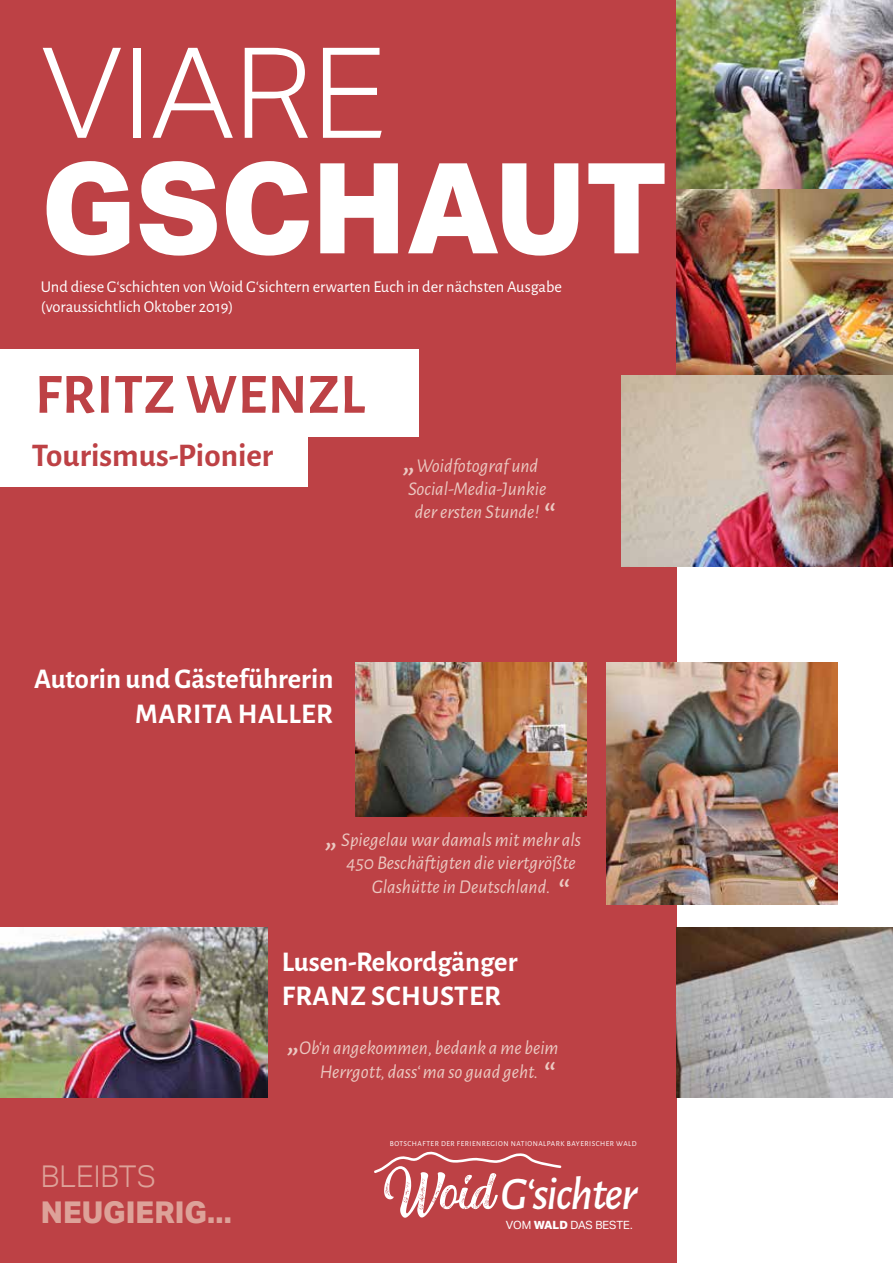
<style>
.page{position:relative;width:893px;height:1263px;background:#fff}
.page>*{position:absolute;margin:0;border:0;box-sizing:border-box;transform-origin:0 0}
.t1{font:800 126px "Aktiv Grotesk";color:#fff}
.t2{font:300 126px "Aktiv Grotesk";color:#fff}
.t3{font:70.8px "Miraculous&Christmas";color:#fff}
.t4{font:700 57px "Alegreya Sans";letter-spacing:.015em;color:#bd4145}
.t5{font:italic 500 46.8px "Alegreya Sans";letter-spacing:-.03em;color:#fff}
.t6{font:italic 40.8px "Alegreya Sans";color:#ebc8c1}
.t7{font:700 33px "Alegreya Sans";color:#bd4145}
.t8{font:800 30px "Aktiv Grotesk";color:#dda299}
.t9{font:300 30px "Aktiv Grotesk";color:#dda299}
.t10{font:700 28.5px/34.2px "Alegreya Sans";color:#fff;text-align:right}
.t11{font:italic 19.5px/23.4px "Alegreya Sans";color:#ebc8c1;text-align:center}
.t12{font:16.5px/19.8px "Alegreya Sans";color:#fff}
.t13{font:11.4px "Aktiv Grotesk";letter-spacing:-.005em;color:#fff}
.t14{font:7.5px "Alegreya Sans";letter-spacing:.065em;color:#fff}
.s1{font-weight:800}
</style>
<div class="page">
<div style="left:0;top:0;width:676px;height:1263px;background:#bd4145"></div>
<svg style="left:374px;top:1151px;width:187px;height:22px"></svg>
<div style="left:0;top:350px;width:419px;height:87px;background:#fff"></div>
<div style="left:0;top:428px;width:307px;height:59px;background:#fff"></div>
<img style="left:676px;top:188px;width:217px;height:188px">
<img style="left:621px;top:376px;width:272px;height:190px">
<img style="left:356px;top:662px;width:231px;height:154px">
<img style="left:607px;top:662px;width:231px;height:242px">
<img style="left:0;top:927px;width:268px;height:170px">
<img style="left:676px;top:927px;width:217px;height:170px">
<img style="left:676px;top:0;width:217px;height:188px">
<h1 class="t2" style="left:41px;top:21px;width:347px">VIARE</h1>
<h1 class="t1" style="left:41px;top:128px;width:628px">GSCHAUT</h1>
<p class="t12" style="left:41px;top:276px;width:523px">Und diese G‘schichten von Woid G‘sichtern erwarten Euch in der nächsten Ausgabe (voraussichtlich Oktober 2019)</p>
<h3 class="t4" style="left:35px;top:353px;width:331px">FRITZ WENZL</h3>
<h3 class="t7" style="left:32px;top:431px;width:243px">Tourismus-Pionier</h3>
<p class="t11" style="left:408px;top:453px;width:140px">Woidfotograf und<br>Social-Media-Junkie der ersten Stunde!</p>
<h3 class="t6" style="left:403px;top:430px;width:16px">„</h3>
<h3 class="t6" style="left:543px;top:489px;width:13px">“</h3>
<h3 class="t10" style="left:34px;top:660px;width:301px">Autorin und Gästeführerin<br>MARITA HALLER</h3>
<p class="t11" style="left:341px;top:827px;width:241px">Spiegelau war damals mit mehr als<br>450 Beschäftigten die viertgrößte<br>Glashütte in Deutschland.</p>
<h3 class="t6" style="left:325px;top:806px;width:16px">„</h3>
<h3 class="t6" style="left:558px;top:864px;width:13px">“</h3>
<h3 class="t10" style="left:282px;top:942px;width:237px;text-align:left">Lusen-Rekordgänger<br>FRANZ SCHUSTER</h3>
<h3 class="t9" style="left:41px;top:1159px;width:117px">BLEIBTS</h3>
<h3 class="t8" style="left:41px;top:1193px;width:193px">NEUGIERIG...</h3>
<p class="t11" style="left:299px;top:1035px;width:261px">Ob‘n angekommen, bedank a me beim<br>Herrgott, dass‘ ma so guad geht.</p>
<h3 class="t6" style="left:287px;top:1011px;width:16px">„</h3>
<h3 class="t6" style="left:543px;top:1048px;width:13px">“</h3>
<p class="t14" style="left:390px;top:1139px;width:248px">BOTSCHAFTER DER FERIENREGION NATIONALPARK BAYERISCHER WALD</p>
<h2 class="t3" style="left:380px;top:1154px;width:117px">Woid</h2>
<h3 class="t5" style="left:500px;top:1161px;width:138px">G‘sichter</h3>
<p class="t13" style="left:506px;top:1218px;width:128px">VOM <span class="s1">WALD</span> DAS BESTE.</p>
</div>
